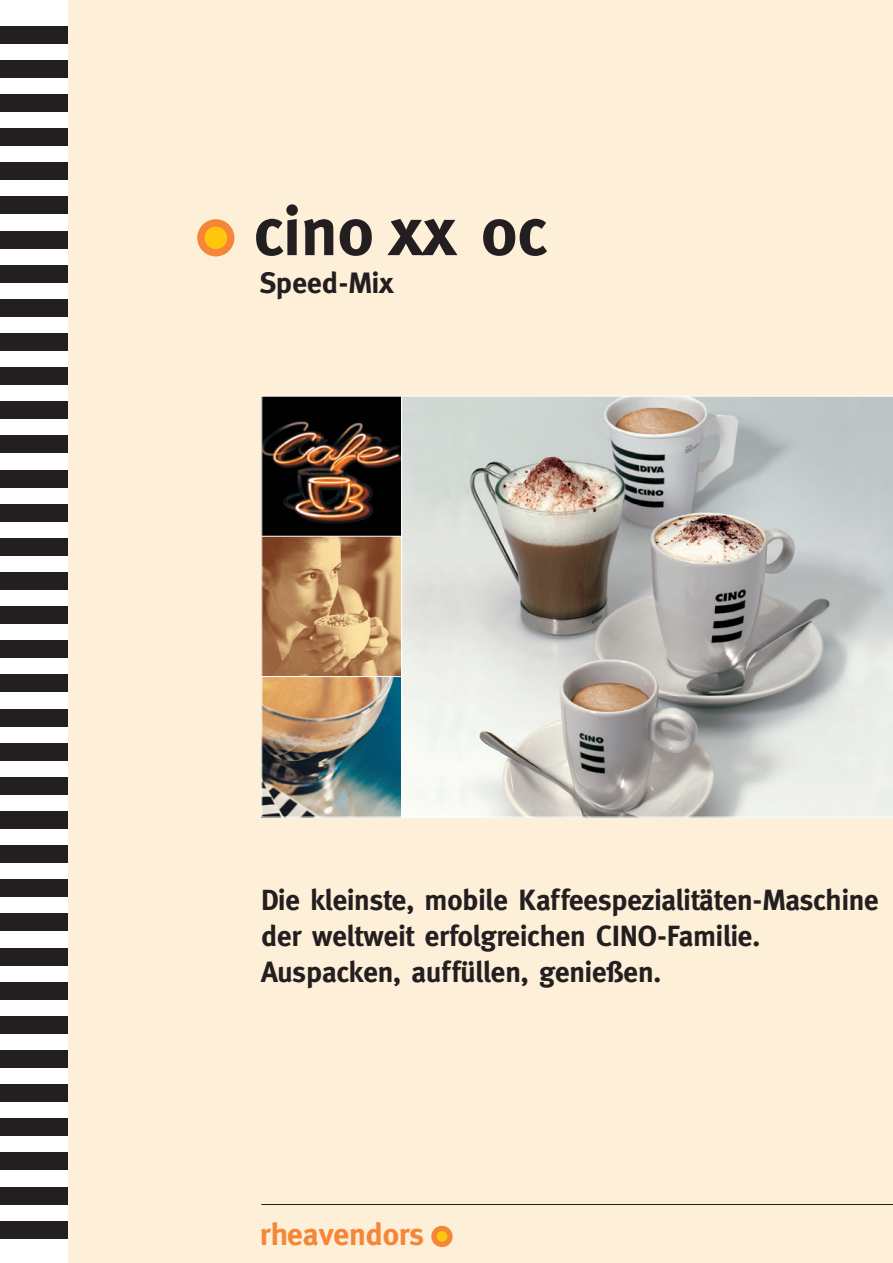
<style>
.page{position:relative;width:893px;height:1263px;background:#fff}
.page>*{position:absolute;margin:0;border:0;box-sizing:border-box;transform-origin:0 0}
.t1{font:700 69px "Meta";color:#231f20}
.t2{font:700 31.2px "Meta";letter-spacing:-.005em;color:#f58638}
.t3{font:700 29.4px "Meta";color:#231f20}
.t4{font:700 29.25px/36px "Meta";letter-spacing:-.005em;color:#231f20}
</style>
<div class="page">
<div style="left:68px;top:1px;width:825px;height:1262px;background:#feefd8"></div>
<div style="left:0;top:26px;width:68px;height:17px;background:#231f20"></div>
<div style="left:0;top:60px;width:68px;height:17px;background:#231f20"></div>
<div style="left:0;top:94px;width:68px;height:17px;background:#231f20"></div>
<div style="left:0;top:129px;width:68px;height:17px;background:#231f20"></div>
<div style="left:0;top:163px;width:68px;height:17px;background:#231f20"></div>
<div style="left:0;top:197px;width:68px;height:17px;background:#231f20"></div>
<div style="left:0;top:231px;width:68px;height:17px;background:#231f20"></div>
<div style="left:0;top:265px;width:68px;height:17px;background:#231f20"></div>
<div style="left:0;top:299px;width:68px;height:17px;background:#231f20"></div>
<div style="left:0;top:333px;width:68px;height:17px;background:#231f20"></div>
<div style="left:0;top:368px;width:68px;height:17px;background:#231f20"></div>
<div style="left:0;top:402px;width:68px;height:17px;background:#231f20"></div>
<div style="left:0;top:436px;width:68px;height:17px;background:#231f20"></div>
<div style="left:0;top:470px;width:68px;height:17px;background:#231f20"></div>
<div style="left:0;top:504px;width:68px;height:17px;background:#231f20"></div>
<div style="left:0;top:538px;width:68px;height:17px;background:#231f20"></div>
<div style="left:0;top:572px;width:68px;height:17px;background:#231f20"></div>
<div style="left:0;top:607px;width:68px;height:17px;background:#231f20"></div>
<div style="left:0;top:641px;width:68px;height:17px;background:#231f20"></div>
<div style="left:0;top:675px;width:68px;height:17px;background:#231f20"></div>
<div style="left:0;top:709px;width:68px;height:17px;background:#231f20"></div>
<div style="left:0;top:743px;width:68px;height:17px;background:#231f20"></div>
<div style="left:0;top:777px;width:68px;height:17px;background:#231f20"></div>
<div style="left:0;top:811px;width:68px;height:17px;background:#231f20"></div>
<div style="left:0;top:846px;width:68px;height:17px;background:#231f20"></div>
<div style="left:0;top:880px;width:68px;height:17px;background:#231f20"></div>
<div style="left:0;top:914px;width:68px;height:17px;background:#231f20"></div>
<div style="left:0;top:948px;width:68px;height:17px;background:#231f20"></div>
<div style="left:0;top:982px;width:68px;height:17px;background:#231f20"></div>
<div style="left:0;top:1016px;width:68px;height:17px;background:#231f20"></div>
<div style="left:0;top:1050px;width:68px;height:17px;background:#231f20"></div>
<div style="left:0;top:1084px;width:68px;height:17px;background:#231f20"></div>
<div style="left:0;top:1119px;width:68px;height:17px;background:#231f20"></div>
<div style="left:0;top:1153px;width:68px;height:17px;background:#231f20"></div>
<div style="left:0;top:1187px;width:68px;height:17px;background:#231f20"></div>
<div style="left:0;top:1221px;width:68px;height:17px;background:#231f20"></div>
<div style="left:197px;top:219px;width:37px;height:37px;background:#f58638;border-radius:50%"></div>
<div style="left:205px;top:227px;width:22px;height:22px;background:#fec70c;border-radius:50%"></div>
<div style="left:431px;top:1226px;width:22px;height:21px;background:#f58638;border-radius:50%"></div>
<div style="left:437px;top:1231px;width:10px;height:11px;background:#fec70c;border-radius:50%"></div>
<hr style="left:261px;top:1204px;width:632px;height:1px;background:#231f20">
<img style="left:261px;top:396px;width:632px;height:421px">
<h1 class="t1" style="left:254px;top:203px;width:295px">cino xx oc</h1>
<p class="t3" style="left:260px;top:271px;width:135px">Speed-Mix</p>
<p class="t4" style="left:261px;top:884px;width:619px">Die kleinste, mobile Kaffeespezialitäten-Maschine der weltweit erfolgreichen CINO-Familie.<br>Auspacken, auffüllen, genießen.</p>
<p class="t2" style="left:260px;top:1221px;width:166px">rheavendors</p>
</div>
